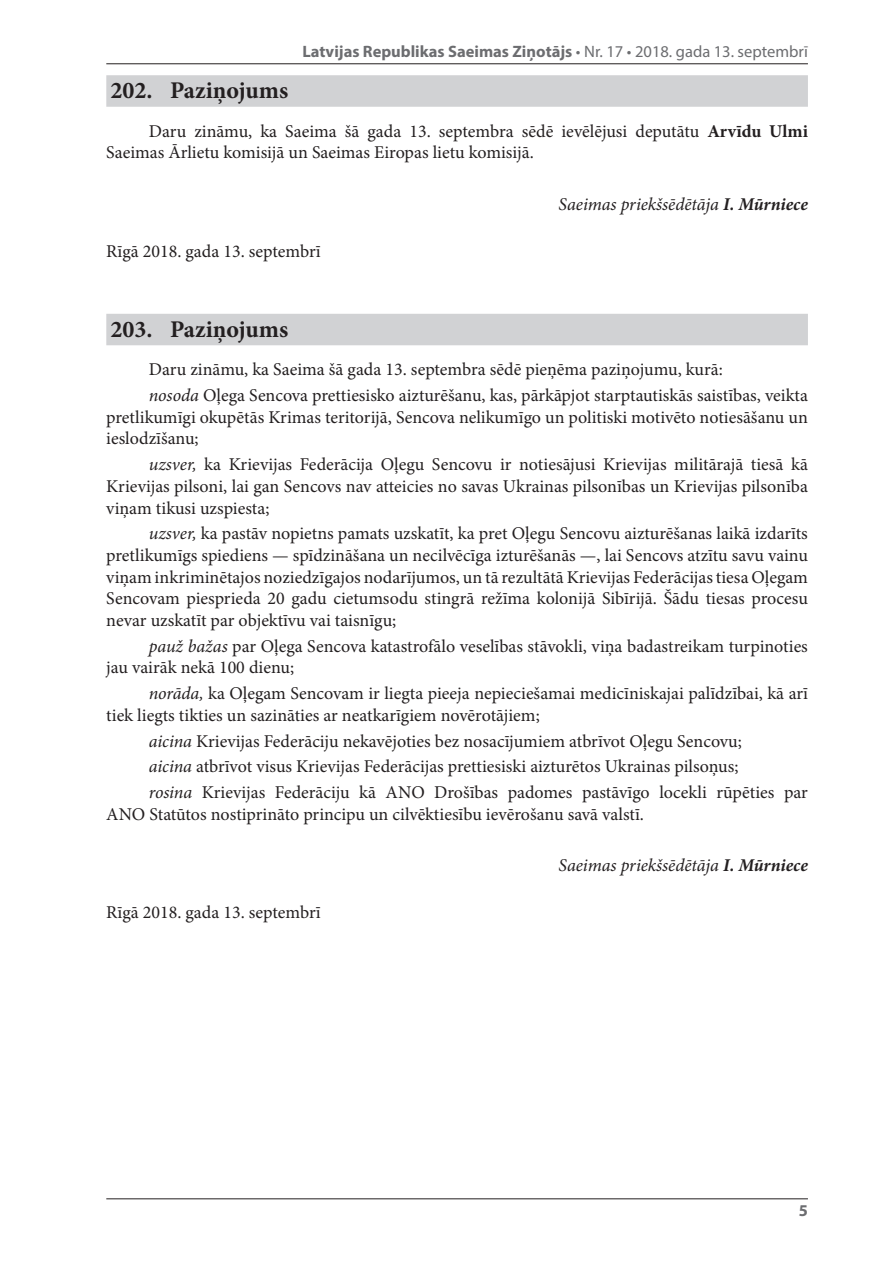
<style>
.page{position:relative;width:893px;height:1263px;background:#fff}
.page>*{position:absolute;margin:0;border:0;box-sizing:border-box;transform-origin:0 0}
.t1{font:700 24px "Minion Pro";color:#231f20}
.t2{font:18px/21.6px "Minion Pro";color:#231f20}
.t3{font:italic 18px "Minion Pro";letter-spacing:-.005em;color:#231f20}
.t4{font:700 16.5px "Myriad Pro";color:#6c6d70}
.s1{font-weight:400}
.s2{font-weight:700}
.s3{font-style:italic}
</style>
<div class="page">
<hr style="left:106px;top:63px;width:702px;height:1px;background:#231f20">
<hr style="left:106px;top:1198px;width:702px;height:1px;background:#231f20">
<div style="left:106px;top:75px;width:702px;height:32px;background:#d1d2d4"></div>
<div style="left:106px;top:314px;width:702px;height:31px;background:#d1d2d4"></div>
<p class="t4" style="left:302px;top:41px;width:507px">Latvijas Republikas Saeimas Ziņotājs <span class="s1">• Nr. 17 • 2018. gada 13. septembrī</span></p>
<h1 class="t1" style="left:111px;top:74px;width:179px">202. Paziņojums</h1>
<p class="t2" style="left:106px;top:120px;width:703px;text-indent:43px">Daru zināmu, ka Saeima šā gada 13. septembra sēdē ievēlējusi deputātu <span class="s2">Arvīdu Ulmi<br></span>Saeimas Ārlietu komisijā un Saeimas Eiropas lietu komisijā.</p>
<p class="t3" style="left:559px;top:192px;width:251px">Saeimas priekšsēdētāja <span class="s2">I. Mūrniece</span></p>
<p class="t2" style="left:106px;top:240px;width:216px">Rīgā 2018. gada 13. septembrī</p>
<h1 class="t1" style="left:111px;top:312px;width:179px">203. Paziņojums</h1>
<p class="t2" style="left:149px;top:357px;width:661px;line-height:25.8px">Daru zināmu, ka Saeima šā gada 13. septembra sēdē pieņēma paziņojumu, kurā:<br><span class="s3">nosoda</span> Oļega Sencova prettiesisko aizturēšanu, kas, pārkāpjot starptautiskās saistības, veikta</p>
<p class="t2" style="left:106px;top:406px;width:703px">pretlikumīgi okupētās Krimas teritorijā, Sencova nelikumīgo un politiski motivēto notiesāšanu un ieslodzīšanu;</p>
<p class="t2" style="left:106px;top:454px;width:703px;text-align:justify;text-indent:43px"><span class="s3">uzsver,</span> ka Krievijas Federācija Oļegu Sencovu ir notiesājusi Krievijas militārajā tiesā kā Krievijas pilsoni, lai gan Sencovs nav atteicies no savas Ukrainas pilsonības un Krievijas pilsonība viņam tikusi uzspiesta;</p>
<p class="t2" style="left:106px;top:523px;width:703px;text-align:justify;text-indent:43px"><span class="s3">uzsver,</span> ka pastāv nopietns pamats uzskatīt, ka pret Oļegu Sencovu aizturēšanas laikā izdarīts pretlikumīgs spiediens — spīdzināšana un necilvēcīga izturēšanās —, lai Sencovs atzītu savu vainu viņam inkriminētajos noziedzīgajos nodarījumos, un tā rezultātā Krievijas Federācijas tiesa Oļegam Sencovam piesprieda 20 gadu cietumsodu stingrā režīma kolonijā Sibīrijā. Šādu tiesas procesu nevar uzskatīt par objektīvu vai taisnīgu;</p>
<p class="t2" style="left:106px;top:635px;width:703px;text-indent:43px"><span class="s3">pauž bažas</span> par Oļega Sencova katastrofālo veselības stāvokli, viņa badastreikam turpinoties jau vairāk nekā 100 dienu;</p>
<p class="t2" style="left:106px;top:683px;width:703px;text-indent:43px"><span class="s3">norāda,</span> ka Oļegam Sencovam ir liegta pieeja nepieciešamai medicīniskajai palīdzībai, kā arī tiek liegts tikties un sazināties ar neatkarīgiem novērotājiem;</p>
<p class="t2" style="left:149px;top:728px;width:661px;line-height:25.8px"><span class="s3">aicina</span> Krievijas Federāciju nekavējoties bez nosacījumiem atbrīvot Oļegu Sencovu;<br><span class="s3">aicina</span> atbrīvot visus Krievijas Federācijas prettiesiski aizturētos Ukrainas pilsoņus;<br><span class="s3">rosina</span> Krievijas Federāciju kā ANO Drošības padomes pastāvīgo locekli rūpēties par</p>
<p class="t2" style="left:106px;top:803px;width:539px">ANO Statūtos nostiprināto principu un cilvēktiesību ievērošanu savā valstī.</p>
<p class="t3" style="left:559px;top:853px;width:251px">Saeimas priekšsēdētāja <span class="s2">I. Mūrniece</span></p>
<p class="t2" style="left:106px;top:902px;width:216px">Rīgā 2018. gada 13. septembrī</p>
<p class="t4" style="left:799px;top:1199px;width:11px">5</p>
</div>
